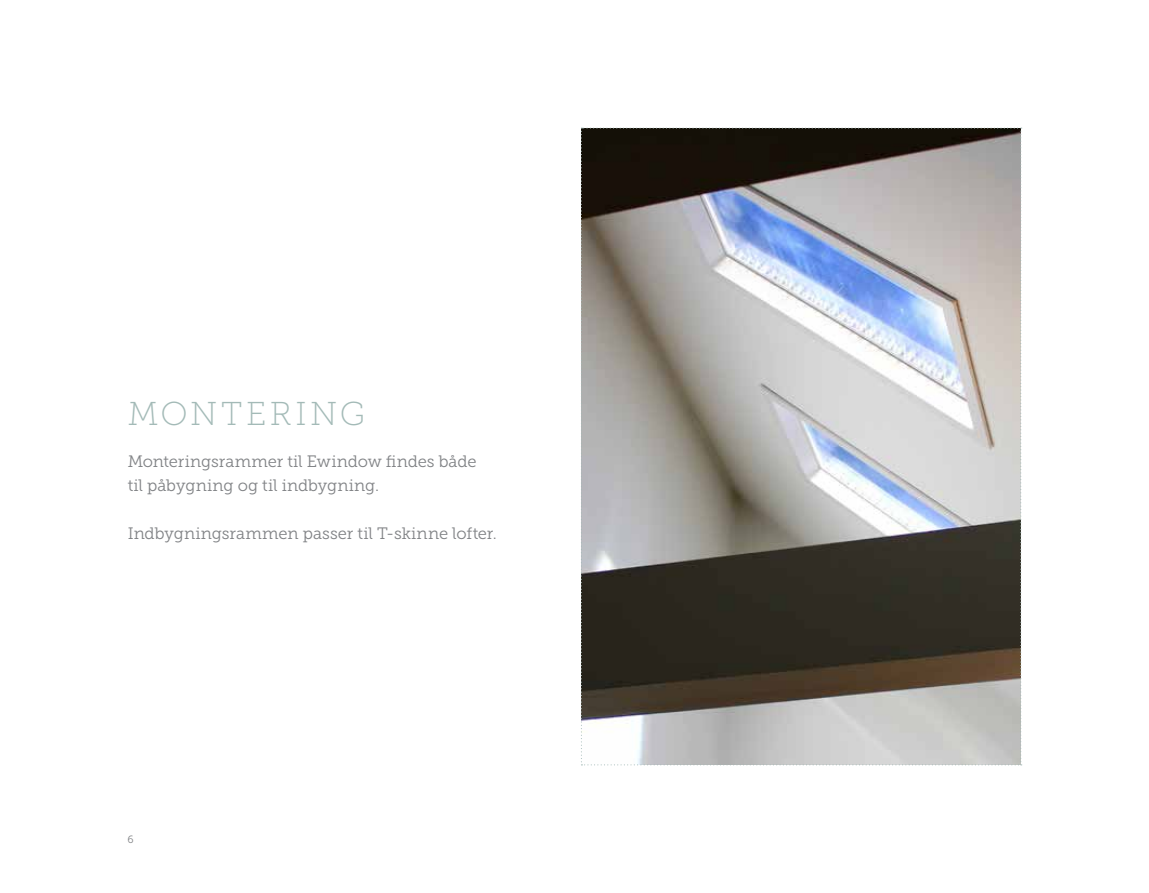
<style>
.page{position:relative;width:1149px;height:893px;background:#fff}
.page>*{position:absolute;margin:0;border:0;box-sizing:border-box;transform-origin:0 0}
.t1{font:33px "Museo Slab 100";letter-spacing:.1em;color:#a3bab7}
.t2{font:16.5px/24px "Museo Slab 300";letter-spacing:-.005em;color:#808285}
.t3{font:10.5px "Museo Slab 300";color:#808285}
</style>
<div class="page">
<svg style="left:581px;top:128px;width:440px;height:637px;background:#8c8b89"></svg>
<h1 class="t1" style="left:128px;top:396px;width:239px">MONTERING</h1>
<p class="t2" style="left:128px;top:449px;width:350px">Monteringsrammer til Ewindow findes både til påbygning og til indbygning.</p>
<p class="t2" style="left:128px;top:521px;width:370px">Indbygningsrammen passer til T-skinne lofter.</p>
<p class="t3" style="left:128px;top:834px;width:8px">6</p>
</div>
